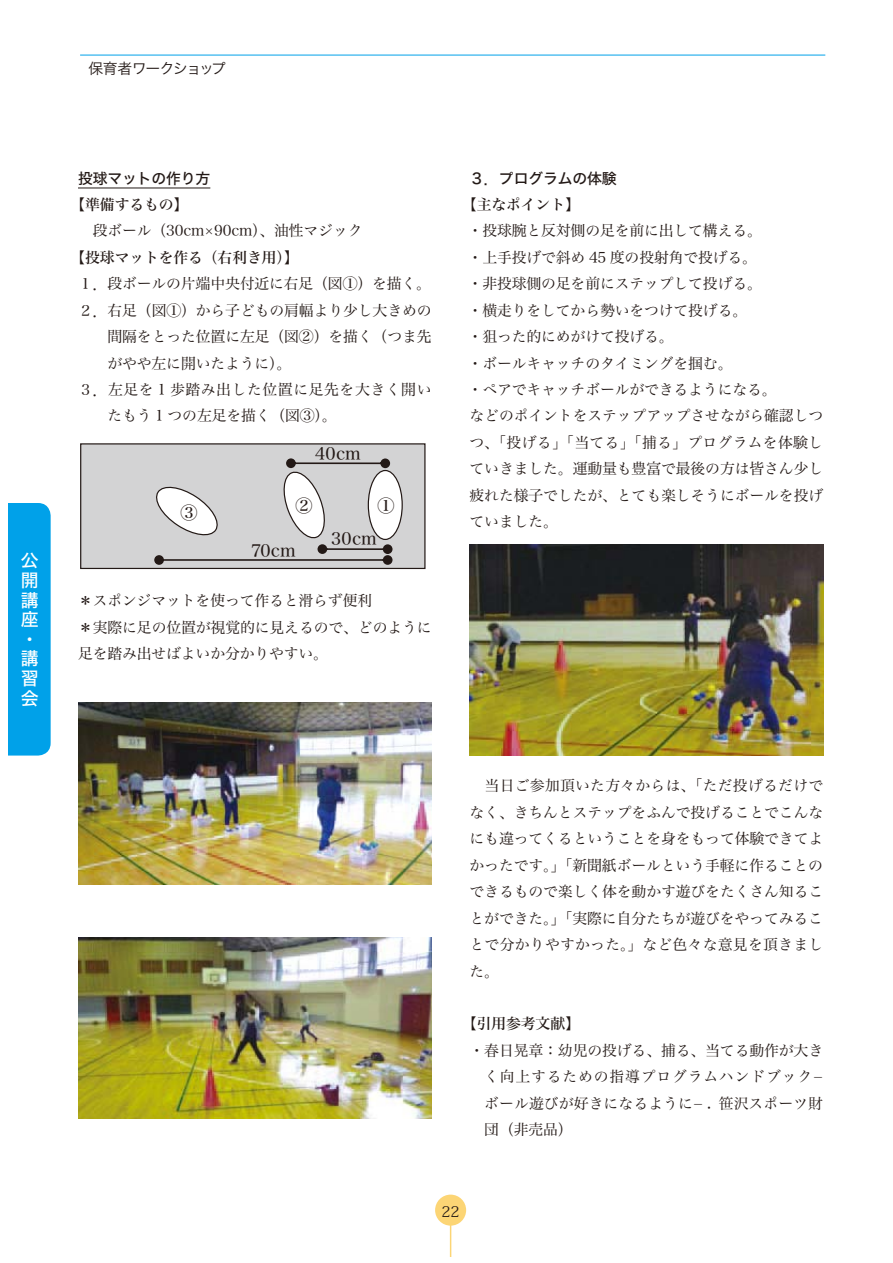
<style>
.page{position:relative;width:893px;height:1263px;background:#fff}
.page>*{position:absolute;margin:0;border:0;box-sizing:border-box;transform-origin:0 0}
.t1{font:17.85px/19.6px "Hira Kaku Std W5 90 msp RKSJ H";color:#fff}
.t2{font:17.1px "Hira Min Std W4 90 msp RKSJ H";color:#231916}
.t3{font:14.85px/26.4px "Hira Min Std W3 90 msp RKSJ H";letter-spacing:-.01em;color:#231916}
.t4{font:14.85px "Hira Min Std W5 90 msp RKSJ H";letter-spacing:-.01em;color:#231916}
.t5{font:14.85px "Hira Min Std W3 90 msp RKSJ H";letter-spacing:.04em;color:#231916}
.t6{font:14.85px "Hira Kaku Std W5 90 msp RKSJ H";letter-spacing:-.01em;color:#231916}
.t7{font:14.85px "Hira Kaku Std W3 90 msp RKSJ H";letter-spacing:-.07em;color:#231916}
.t8{font:14.85px "Koz Min Pro Regular 90 msp RKSJ H";color:#231916}
</style>
<div class="page">
<div style="left:435px;top:1195px;width:31px;height:31px;background:#fcd575;border-radius:50%"></div>
<hr style="left:450px;top:1223px;width:1px;height:34px;background:#fcd575">
<hr style="left:78px;top:188px;width:132px;height:1px;background:#231916">
<div style="left:9px;top:503px;width:42px;height:253px;background:#00a1e9"></div>
<img style="left:78px;top:703px;width:354px;height:181px">
<img style="left:78px;top:937px;width:354px;height:181px">
<img style="left:469px;top:544px;width:354px;height:212px">
<div style="left:81px;top:444px;width:344px;height:124px;background:#d3d3d4"></div>
<div style="left:80px;top:443px;width:345px;height:126px;border:1px solid #231916"></div>
<div style="left:368px;top:471px;width:34px;height:68px;background:#fff;border-radius:50%"></div>
<svg style="left:154px;top:458px;width:238px;height:107px"></svg>
<hr style="left:80px;top:55px;width:745px;height:1px;background:#00a1e9">
<p class="t1" style="left:21px;top:553px;width:19px">公開講座・講習会</p>
<p class="t7" style="left:89px;top:62px;width:139px">保育者ワークショップ</p>
<p class="t6" style="left:78px;top:172px;width:134px">投球マットの作り方</p>
<p class="t4" style="left:71px;top:199px;width:119px">【準備するもの】</p>
<p class="t3" style="left:78px;top:220px;width:286px">　段ボール（30cm×90cm）、油性マジック</p>
<p class="t4" style="left:71px;top:252px;width:229px">【投球マットを作る（右利き用）】</p>
<p class="t3" style="left:78px;top:272px;width:354px">１．段ボールの片端中央付近に右足（図①）を描く。</p>
<p class="t3" style="left:78px;top:299px;width:355px">２．右足（図①）から子どもの肩幅より少し大きめの</p>
<p class="t3" style="left:107px;top:325px;width:326px">間隔をとった位置に左足（図②）を描く（つま先</p>
<p class="t3" style="left:107px;top:352px;width:185px">がやや左に開いたように）。</p>
<p class="t5" style="left:78px;top:384px;width:355px">３．左足を 1 歩踏み出した位置に足先を大きく開い</p>
<p class="t3" style="left:107px;top:405px;width:231px">たもう 1 つの左足を描く（図③）。</p>
<p class="t2" style="left:315px;top:448px;width:47px">40cm</p>
<p class="t2" style="left:181px;top:506px;width:19px">③</p>
<p class="t2" style="left:295px;top:499px;width:19px">②</p>
<p class="t2" style="left:378px;top:499px;width:19px">①</p>
<p class="t2" style="left:251px;top:544px;width:46px">70cm</p>
<p class="t2" style="left:331px;top:532px;width:47px">30cm</p>
<p class="t3" style="left:78px;top:590px;width:355px">＊スポンジマットを使って作ると滑らず便利<br>＊実際に足の位置が視覚的に見えるので、どのように足を踏み出せばよいか分かりやすい。</p>
<p class="t6" style="left:469px;top:172px;width:149px">３．プログラムの体験</p>
<p class="t4" style="left:462px;top:199px;width:119px">【主なポイント】</p>
<p class="t3" style="left:468px;top:220px;width:357px">・投球腕と反対側の足を前に出して構える。<br>・上手投げで斜め 45 度の投射角で投げる。<br>・非投球側の足を前にステップして投げる。<br>・横走りをしてから勢いをつけて投げる。<br>・狙った的にめがけて投げる。<br>・ボールキャッチのタイミングを掴む。<br>・ペアでキャッチボールができるようになる。<br>などのポイントをステップアップさせながら確認しつつ、「投げる」「当てる」「捕る」プログラムを体験していきました。運動量も豊富で最後の方は皆さん少し疲れた様子でしたが、とても楽しそうにボールを投げていました。</p>
<p class="t3" style="left:469px;top:775px;width:355px;text-align:justify">　当日ご参加頂いた方々からは、「ただ投げるだけでなく、きちんとステップをふんで投げることでこんなにも違ってくるということを身をもって体験できてよかったです。」「新聞紙ボールという手軽に作ることのできるもので楽しく体を動かす遊びをたくさん知ることができた。」「実際に自分たちが遊びをやってみることで分かりやすかった。」など色々な意見を頂きました。</p>
<p class="t4" style="left:462px;top:1018px;width:119px">【引用参考文献】</p>
<p class="t3" style="left:484px;top:1039px;width:340px;text-align:justify;text-indent:-15px">・春日晃章：幼児の投げる、捕る、当てる動作が大きく向上するための指導プログラムハンドブック-ボール遊びが好きになるように- . 笹沢スポーツ財団（非売品）</p>
<p class="t8" style="left:441px;top:1206px;width:20px">22</p>
</div>
